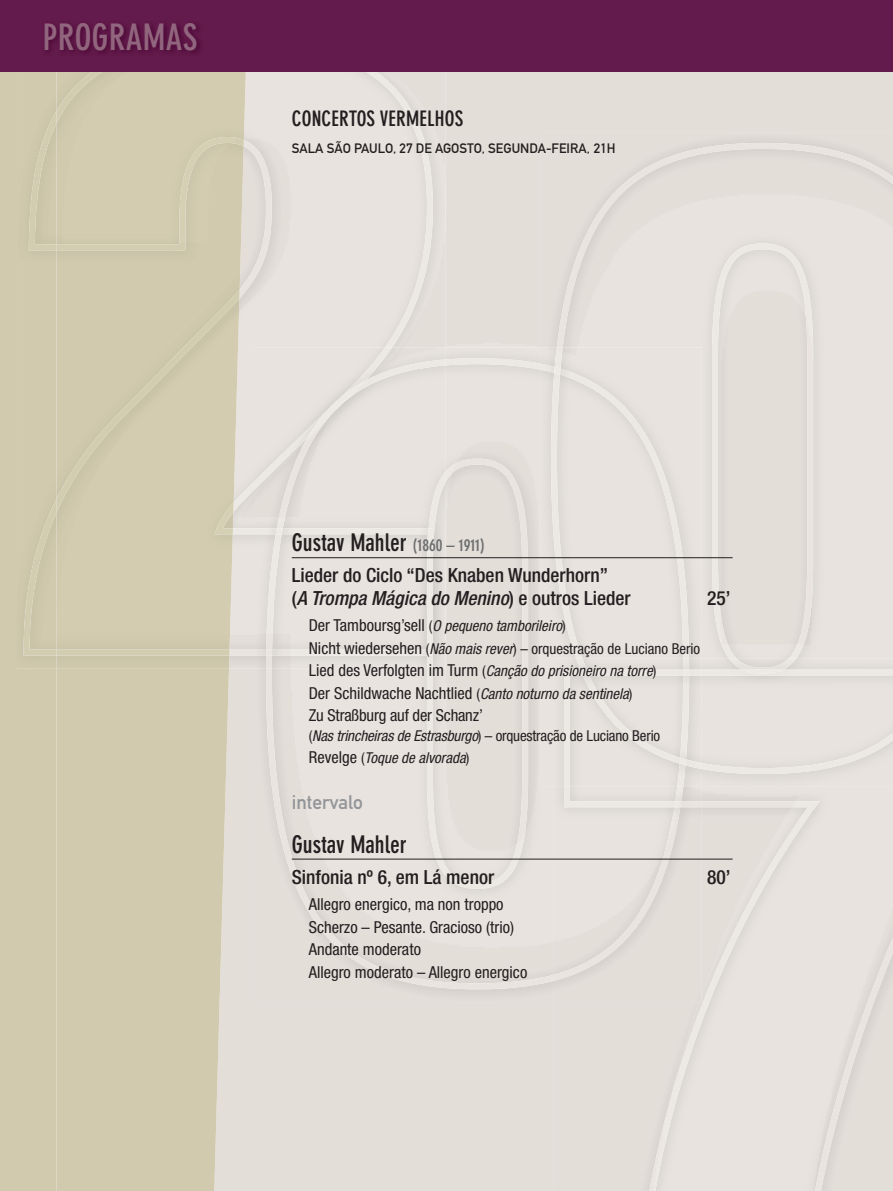
<style>
.page{position:relative;width:893px;height:1191px;background:#fff}
.page>*{position:absolute;margin:0;border:0;box-sizing:border-box;transform-origin:0 0}
.t1{font:700 condensed 36px "DIN Neuzeit Grotesk";letter-spacing:.01em;color:#91657d}
.t2{font:700 condensed 24px "DIN Neuzeit Grotesk";color:#231f20}
.t3{font:700 condensed 21px "DIN Neuzeit Grotesk";letter-spacing:.01em;color:#231f20}
.t4{font:500 condensed 19.5px/22.5px "Helvetica Neue";color:#231f20}
.t5{font:19.5px "DIN Mittelschrift";color:#939598}
.t6{font:condensed 16.5px/22.5px "Helvetica Neue";color:#231f20}
.t7{font:italic condensed 15px/22.5px "Helvetica Neue";color:#231f20}
.t8{font:13.5px "DIN Mittelschrift";color:#231f20}
.s1{font-size:16.5px;color:#6d6e70}
.s2{font-style:italic}
.s3{font-style:normal;font-size:16.5px}
.s4{font-style:normal}
.s5{font-size:15px}
.s6{font-style:italic;font-size:15px}
</style>
<div class="page">
<div style="left:244px;top:72px;width:202px;height:596px;background:#e3ded8"></div>
<img style="left:244px;top:72px;width:189px;height:583px">
<div style="left:255px;top:668px;width:49px;height:334px;background:#e3ded8"></div>
<img style="left:255px;top:347px;width:137px;height:308px">
<img style="left:266px;top:358px;width:287px;height:631px">
<img style="left:266px;top:359px;width:180px;height:309px">
<img style="left:266px;top:380px;width:100px;height:275px">
<img style="left:427px;top:458px;width:101px;height:431px">
<img style="left:427px;top:471px;width:19px;height:197px">
<img style="left:427px;top:528px;width:6px;height:127px">
<div style="left:540px;top:132px;width:353px;height:215px;background:#e3ded8"></div>
<div style="left:540px;top:347px;width:13px;height:440px;background:#e8e3df"></div>
<img style="left:540px;top:363px;width:11px;height:10px">
<div style="left:813px;top:347px;width:80px;height:311px;background:#e8e3df"></div>
<div style="left:702px;top:352px;width:10px;height:306px;background:#e4dfda"></div>
<div style="left:582px;top:347px;width:120px;height:311px;background:#e8e3df"></div>
<div style="left:582px;top:368px;width:107px;height:290px;background:#e8e3df"></div>
<img style="left:557px;top:143px;width:336px;height:204px">
<img style="left:551px;top:347px;width:31px;height:311px">
<svg style="left:554px;top:367px;width:6px;height:8px"></svg>
<img style="left:712px;top:243px;width:101px;height:415px">
<div style="left:553px;top:1002px;width:92px;height:188px;background:#e3ded8"></div>
<div style="left:553px;top:787px;width:92px;height:215px;background:#e3ded8"></div>
<img style="left:553px;top:807px;width:92px;height:174px">
<div style="left:553px;top:658px;width:23px;height:129px;background:#e4dfda"></div>
<img style="left:729px;top:658px;width:68px;height:11px">
<div style="left:702px;top:787px;width:191px;height:149px;background:#e8e3df"></div>
<div style="left:583px;top:769px;width:119px;height:18px;background:#e8e3df"></div>
<img style="left:677px;top:769px;width:8px;height:18px">
<img style="left:702px;top:732px;width:191px;height:42px">
<img style="left:583px;top:675px;width:119px;height:94px">
<svg style="left:680px;top:757px;width:6px;height:8px"></svg>
<div style="left:820px;top:936px;width:73px;height:254px;background:#e3ded8"></div>
<img style="left:645px;top:801px;width:175px;height:389px">
<img style="left:564px;top:787px;width:138px;height:20px">
<svg style="left:674px;top:801px;width:7px;height:6px"></svg>
<img style="left:564px;top:669px;width:19px;height:118px">
<svg style="left:683px;top:658px;width:6px;height:17px"></svg>
<svg style="left:576px;top:658px;width:13px;height:17px"></svg>
<div style="left:56px;top:668px;width:173px;height:522px;background:#d1caae"></div>
<div style="left:0;top:111px;width:56px;height:1079px;background:#d1caae"></div>
<div style="left:56px;top:72px;width:188px;height:583px;background:#d3ccb0"></div>
<hr style="left:292px;top:557px;width:441px;height:1px;background:#231f20">
<hr style="left:292px;top:859px;width:441px;height:1px;background:#231f20">
<div style="left:0;top:0;width:893px;height:72px;background:#631a4c"></div>
<div style="left:45px;top:23px;width:152px;height:27px;background:#581242"></div>
<h1 class="t1" style="left:43px;top:23px;width:156px">PROGRAMAS</h1>
<h3 class="t3" style="left:292px;top:111px;width:173px">CONCERTOS VERMELHOS</h3>
<p class="t8" style="left:292px;top:143px;width:325px">SALA SÃO PAULO, 27 DE AGOSTO, SEGUNDA-FEIRA, 21H</p>
<h2 class="t2" style="left:292px;top:533px;width:195px">Gustav Mahler <span class="s1">(1860 – 1911)</span></h2>
<h3 class="t4" style="left:292px;top:565px;width:340px">Lieder do Ciclo “Des Knaben Wunderhorn”<br>(<span class="s2">A Trompa Mágica do Menino</span>) e outros Lieder</h3>
<h3 class="t4" style="left:707px;top:588px;width:25px">25’</h3>
<p class="t7" style="left:309px;top:616px;width:393px"><span class="s3">Der Tamboursg’sell</span> <span class="s4">(</span>O pequeno tamborileiro<span class="s4">)<br></span><span class="s3">Nicht wiedersehen</span> <span class="s4">(</span>Não mais rever<span class="s4">) – orquestração de Luciano Berio<br></span><span class="s3">Lied des Verfolgten im Turm</span> <span class="s4">(</span>Canção do prisioneiro na torre<span class="s4">)</span></p>
<p class="t6" style="left:309px;top:683px;width:325px">Der Schildwache Nachtlied <span class="s5">(</span><span class="s6">Canto noturno da sentinela</span><span class="s5">)<br></span>Zu Straßburg auf der Schanz’</p>
<p class="t7" style="left:309px;top:725px;width:353px"><span class="s4">(</span>Nas trincheiras de Estrasburgo<span class="s4">) – orquestração de Luciano Berio<br></span><span class="s3">Revelge</span> <span class="s4">(</span>Toque de alvorada<span class="s4">)</span></p>
<h3 class="t5" style="left:292px;top:795px;width:73px">intervalo</h3>
<h2 class="t2" style="left:292px;top:835px;width:117px">Gustav Mahler</h2>
<h3 class="t4" style="left:292px;top:867px;width:204px">Sinfonia nº 6, em Lá menor</h3>
<h3 class="t4" style="left:707px;top:867px;width:25px">80’</h3>
<p class="t6" style="left:309px;top:894px;width:220px">Allegro energico, ma non troppo<br>Scherzo – Pesante. Gracioso (trio)<br>Andante moderato<br>Allegro moderato – Allegro energico</p>
</div>
